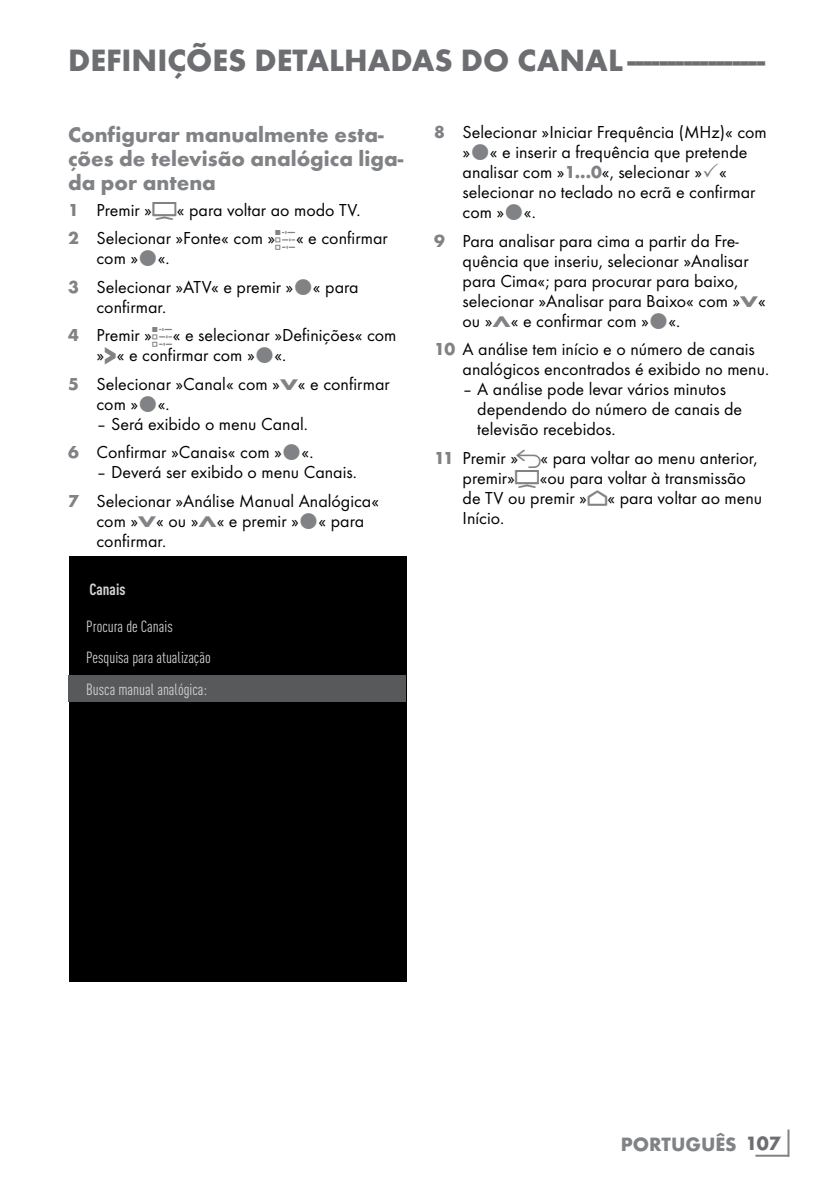
<style>
.page{position:relative;width:840px;height:1191px;background:#fff}
.page>*{position:absolute;margin:0;border:0;box-sizing:border-box;transform-origin:0 0}
.t1{font:700 32px "Futura TOT";color:#6d6e71}
.t2{font:700 22px/24px "Futura TOT";color:#808285}
.t3{font:700 20px "Futura TOT";color:#808285}
.t4{font:18px/20px "Futura TOT Boo";color:#000}
.t5{font:condensed 16px/31.4px "DIN Pro";color:#d1d3d4}
.t6{font:700 condensed 16px "DIN Pro";color:#d1d3d4}
.s1{font-family:"Futura TOT";font-weight:700;color:#808285}
.s2{font-family:"Arcelik TS9 Android";font-size:32px;color:#808285}
.s3{font-family:"Arcelik TS9 Android";font-size:24px;color:#808285}
.s4{font-family:"Futura TOT";font-weight:700;font-size:27.2px;color:#808285}
.s5{font-family:"Futura TOT";font-weight:700;font-size:16px;color:#808285}
.s6{font-family:"Arcelik TS9 Android";font-size:20px;color:#808285}
.s7{color:#6d6e71}
</style>
<div class="page">
<hr style="left:787px;top:1129px;width:2px;height:27px;background:#808285">
<hr style="left:755px;top:1154px;width:33px;height:2px;background:#808285">
<div style="left:69px;top:556px;width:337px;height:425px;background:#000"></div>
<div style="left:68px;top:675px;width:337px;height:27px;background:#58595b"></div>
<h1 class="t1" style="left:68px;top:40px;width:698px">DEFINIÇÕES DETALHADAS DO CANAL------------------</h1>
<p class="t2" style="left:68px;top:122px;width:336px">Configurar manualmente esta&shy;ções de televisão analógica liga&shy;da por antena</p>
<p class="t4" style="left:68px;top:195px;width:321px;line-height:28.6px"><span class="s1">1</span> Premir »<span class="s2">H</span>« para voltar ao modo TV.<br><span class="s1">2</span> Selecionar »Fonte« com »<span class="s3">q</span>« e confirmar</p>
<p class="t4" style="left:68px;top:244px;width:292px;line-height:28.6px;text-indent:28px">com » «.<br><span class="s1">3</span> Selecionar »ATV« e premir » « para</p>
<p class="t4" style="left:68px;top:292px;width:330px;line-height:28.6px;text-indent:28px">confirmar.<br><span class="s1">4</span> Premir »<span class="s3">q</span>« e selecionar »Definições« com</p>
<p class="t4" style="left:68px;top:341px;width:323px;line-height:28.6px;text-indent:28px">»<span class="s4">&gt;</span>« e confirmar com » «.<br><span class="s1">5</span> Selecionar »Canal« com »<span class="s5">V</span>« e confirmar</p>
<p class="t4" style="left:96px;top:394px;width:75px">com » «.</p>
<p class="t4" style="left:68px;top:409px;width:247px;line-height:28.6px;text-indent:28px">– Será exibido o menu Canal.<br><span class="s1">6</span> Confirmar »Canais« com » «.</p>
<p class="t4" style="left:68px;top:458px;width:312px;line-height:28.6px;text-align:center">– Deverá ser exibido o menu Canais.<br><span class="s1">7</span> Selecionar »Análise Manual Analógica«</p>
<p class="t4" style="left:96px;top:511px;width:269px">com »<span class="s5">V</span>« ou »<span class="s5">Λ</span>« e premir » « para confirmar.</p>
<p class="t6" style="left:89px;top:577px;width:38px">Canais</p>
<p class="t5" style="left:86px;top:609px;width:126px">Procura de Canais<br>Pesquisa para atualização<br>Busca manual analógica:</p>
<p class="t4" style="left:462px;top:122px;width:305px;text-indent:-28px"><span class="s1">8</span> Selecionar »Iniciar Frequência (MHz)« com » « e inserir a frequência que pretende analisar com »<span class="s1">1...0</span>«, selecionar » « selecionar no teclado no ecrã e confirmar com » «.</p>
<p class="t4" style="left:462px;top:231px;width:305px;text-indent:-28px"><span class="s1">9</span> Para analisar para cima a partir da Fre&shy;quência que inseriu, selecionar »Analisar para Cima«; para procurar para baixo, selecionar »Analisar para Baixo« com »<span class="s5">V</span>« ou »<span class="s5">Λ</span>« e confirmar com » «.</p>
<p class="t4" style="left:462px;top:339px;width:308px;text-indent:-28px"><span class="s1">10</span> A análise tem início e o número de canais analógicos encontrados é exibido no menu.</p>
<p class="t4" style="left:477px;top:379px;width:266px;text-indent:-15px">– A análise pode levar vários minutos dependendo do número de canais de televisão recebidos.</p>
<p class="t4" style="left:462px;top:448px;width:301px;text-indent:-28px"><span class="s1">11</span> Premir » <span class="s6">r</span>« para voltar ao menu anterior, premir»<span class="s2">H</span>«ou para voltar à transmissão de TV ou premir »<span class="s3">p</span>« para voltar ao menu<br>Início.</p>
<p class="t3" style="left:620px;top:1131px;width:161px">PORTUGUÊS <span class="s7">107</span></p>
</div>
